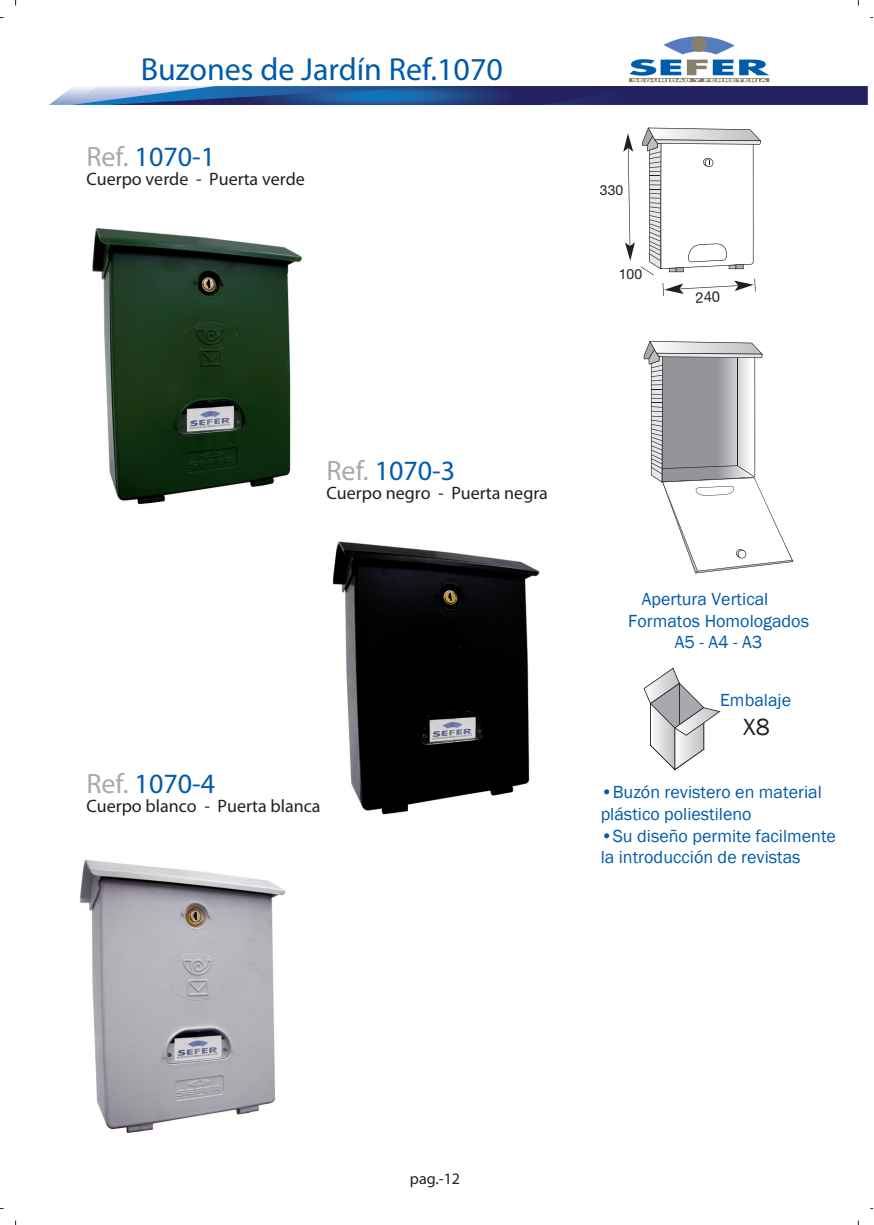
<style>
.page{position:relative;width:874px;height:1225px;background:#fff}
.page>*{position:absolute;margin:0;border:0;box-sizing:border-box;transform-origin:0 0}
.t1{font:32px "Myriad Pro";color:#015bab}
.t2{font:900 28px "Myriad Pro";color:#015bab}
.t3{font:24px "Franklin Gothic";color:#231f20}
.t4{font:18px/21.6px "Franklin Gothic";color:#015bab}
.t5{font:600 18px "Franklin Gothic";color:#231f20}
.t6{font:900 16px "Myriad Pro";color:#231f20}
.t7{font:14px "Helvetica Neue";color:#231f20}
.s1{color:#a8a9ad}
</style>
<div class="page">
<img style="left:332px;top:541px;width:208px;height:274px">
<img style="left:79px;top:859px;width:207px;height:274px">
<img style="left:92px;top:228px;width:210px;height:277px">
<img style="left:49px;top:88px;width:23px;height:17px">
<svg style="left:72px;top:36px;width:795px;height:69px"></svg>
<svg style="left:643px;top:667px;width:77px;height:103px"></svg>
<svg style="left:623px;top:133px;width:11px;height:128px"></svg>
<svg style="left:643px;top:340px;width:150px;height:233px"></svg>
<svg style="left:640px;top:127px;width:120px;height:169px"></svg>
<h1 class="t1" style="left:141px;top:57px;width:363px">Buzones de Jardín Ref.1070</h1>
<h2 class="t2" style="left:86px;top:146px;width:130px"><span class="s1">Ref.</span> 1070-1</h2>
<p class="t5" style="left:86px;top:173px;width:220px">Cuerpo verde - Puerta verde</p>
<p class="t7" style="left:599px;top:185px;width:25px">330</p>
<p class="t7" style="left:618px;top:269px;width:25px">100</p>
<h2 class="t2" style="left:326px;top:459px;width:130px"><span class="s1">Ref.</span> 1070-3</h2>
<p class="t5" style="left:326px;top:486px;width:223px">Cuerpo negro - Puerta negra</p>
<h2 class="t2" style="left:86px;top:773px;width:130px"><span class="s1">Ref.</span> 1070-4</h2>
<p class="t5" style="left:86px;top:800px;width:235px">Cuerpo blanco - Puerta blanca</p>
<p class="t4" style="left:641px;top:588px;width:128px">Apertura Vertical</p>
<p class="t4" style="left:628px;top:609px;width:182px;text-align:center">Formatos Homologados<br>A5 - A4 - A3</p>
<p class="t4" style="left:719px;top:689px;width:72px">Embalaje</p>
<h3 class="t3" style="left:743px;top:713px;width:28px">X8</h3>
<p class="t4" style="left:600px;top:781px;width:222px">•Buzón revistero en material plástico poliestileno</p>
<p class="t4" style="left:600px;top:824px;width:237px">•Su diseño permite facilmente la introducción de revistas</p>
<p class="t6" style="left:409px;top:1172px;width:52px">pag.-12</p>
</div>
